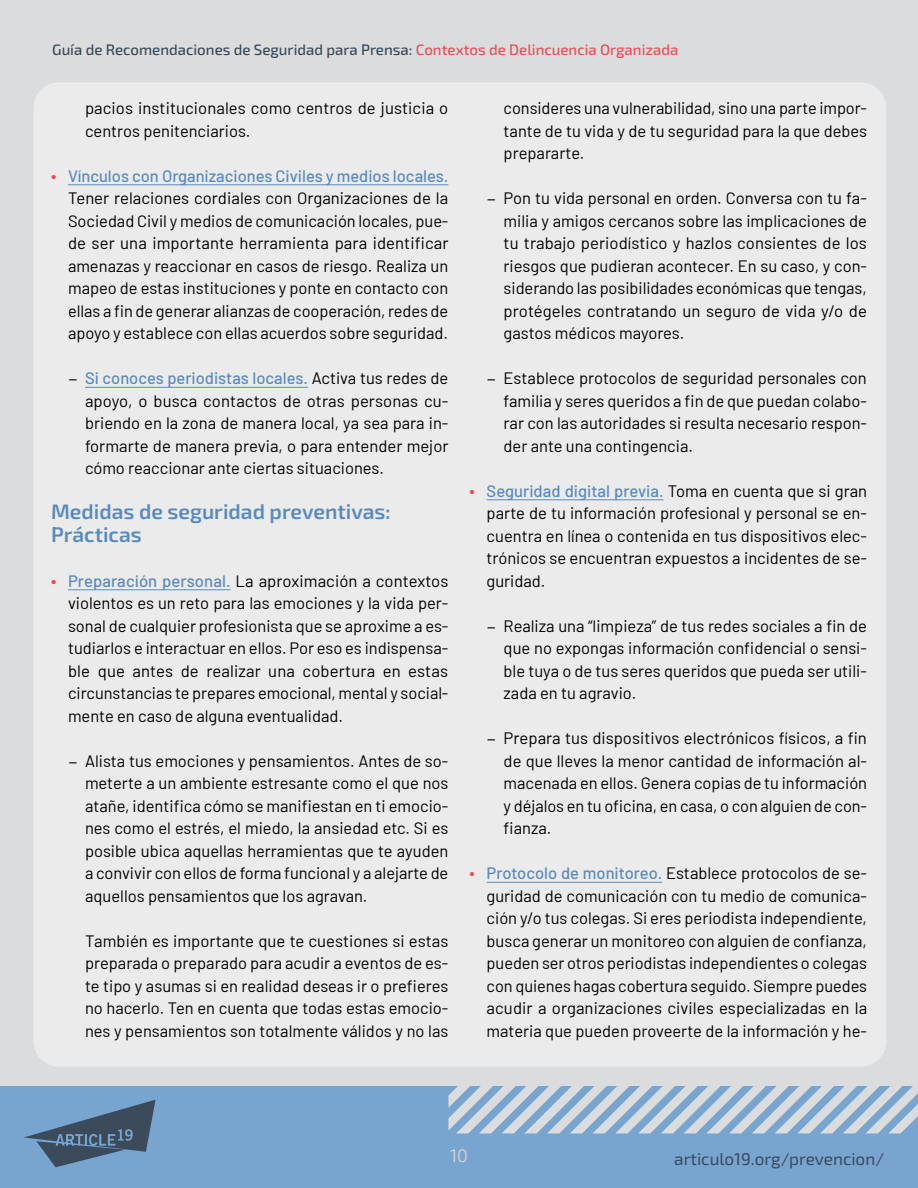
<style>
.page{position:relative;width:918px;height:1188px;background:#dbdcde}
.page>*{position:absolute;margin:0;border:0;box-sizing:border-box;transform-origin:0 0}
.t1{font:600 21px/22.5px "Exo 2";color:#598abd}
.t2{font:300 18px "Exo 2";color:#dddbde}
.t3{font:17.1px "Exo 2";color:#3b4b5b}
.t4{font:16.5px/22.5px "Barlow";color:#000;text-align:justify}
.t5{font:500 15px "Exo 2";color:#384a59}
.s1{color:#eb4d54}
.s2{font-weight:700;color:#eb4d54}
.s3{font-weight:500;color:#598abd}
.s4{font-family:"Exo 2"}
</style>
<div class="page">
<div style="left:33px;top:82px;width:853px;height:985px;background:#ebebeb;border-radius:26px"></div>
<div style="left:0;top:1087px;width:918px;height:101px;background:#78a4d0"></div>
<svg style="left:448px;top:1086px;width:470px;height:47px"></svg>
<svg style="left:24px;top:1100px;width:132px;height:67px"></svg>
<hr style="left:68px;top:184px;width:380px;height:1px;background:#598abd">
<hr style="left:85px;top:387px;width:223px;height:1px;background:#598abd">
<hr style="left:68px;top:589px;width:163px;height:1px;background:#598abd">
<hr style="left:487px;top:499px;width:177px;height:1px;background:#598abd">
<hr style="left:487px;top:882px;width:175px;height:1px;background:#598abd">
<p class="t5" style="left:52px;top:39px;width:628px">Guía de Recomendaciones de Seguridad para Prensa: <span class="s1">Contextos de Delincuencia Organizada</span></p>
<p class="t4" style="left:85px;top:96px;width:365px">pacios institucionales como centros de justicia o centros penitenciarios.</p>
<p class="t4" style="left:68px;top:163px;width:382px;text-indent:-17px"><span class="s2">∙</span> <span class="s3">Vínculos con Organizaciones Civiles y medios locales.<br></span>Tener relaciones cordiales con Organizaciones de la Sociedad Civil y medios de comunicación locales, pue&shy;de ser una importante herramienta para identificar amenazas y reaccionar en casos de riesgo. Realiza un mapeo de estas instituciones y ponte en contacto con ellas a fin de generar alianzas de cooperación, redes de apoyo y establece con ellas acuerdos sobre seguridad.</p>
<p class="t4" style="left:85px;top:366px;width:365px;text-indent:-17px"><span class="s4">–</span> <span class="s3">Si conoces periodistas locales.</span> Activa tus redes de apoyo, o busca contactos de otras personas cu&shy;briendo en la zona de manera local, ya sea para in&shy;formarte de manera previa, o para entender mejor cómo reaccionar ante ciertas situaciones.</p>
<p class="t1" style="left:51px;top:500px;width:341px">Medidas de seguridad preventivas:<br>Prácticas</p>
<p class="t4" style="left:68px;top:568px;width:382px;text-indent:-17px"><span class="s2">∙</span> <span class="s3">Preparación personal.</span> La aproximación a contextos violentos es un reto para las emociones y la vida per&shy;sonal de cualquier profesionista que se aproxime a es&shy;tudiarlos e interactuar en ellos. Por eso es indispensa&shy;ble que antes de realizar una cobertura en estas circunstancias te prepares emocional, mental y social&shy;mente en caso de alguna eventualidad.</p>
<p class="t4" style="left:85px;top:748px;width:365px;text-indent:-17px"><span class="s4">–</span> Alista tus emociones y pensamientos. Antes de so&shy;meterte a un ambiente estresante como el que nos atañe, identifica cómo se manifiestan en ti emocio&shy;nes como el estrés, el miedo, la ansiedad etc. Si es posible ubica aquellas herramientas que te ayuden a convivir con ellos de forma funcional y a alejarte de aquellos pensamientos que los agravan.</p>
<p class="t4" style="left:85px;top:928px;width:365px">También es importante que te cuestiones si estas preparada o preparado para acudir a eventos de es&shy;te tipo y asumas si en realidad deseas ir o prefieres no hacerlo. Ten en cuenta que todas estas emocio&shy;nes y pensamientos son totalmente válidos y no las</p>
<p class="t4" style="left:504px;top:96px;width:365px">consideres una vulnerabilidad, sino una parte impor&shy;tante de tu vida y de tu seguridad para la que debes prepararte.</p>
<p class="t4" style="left:504px;top:186px;width:365px;text-indent:-17px"><span class="s4">–</span> Pon tu vida personal en orden. Conversa con tu fa&shy;milia y amigos cercanos sobre las implicaciones de tu trabajo periodístico y hazlos consientes de los riesgos que pudieran acontecer. En su caso, y con&shy;siderando las posibilidades económicas que tengas, protégeles contratando un seguro de vida y/o de gastos médicos mayores.</p>
<p class="t4" style="left:504px;top:366px;width:365px;text-indent:-17px"><span class="s4">–</span> Establece protocolos de seguridad personales con familia y seres queridos a fin de que puedan colabo&shy;rar con las autoridades si resulta necesario respon&shy;der ante una contingencia.</p>
<p class="t4" style="left:487px;top:478px;width:382px;text-indent:-17px"><span class="s2">∙</span> <span class="s3">Seguridad digital previa.</span> Toma en cuenta que si gran parte de tu información profesional y personal se en&shy;cuentra en línea o contenida en tus dispositivos elec&shy;trónicos se encuentran expuestos a incidentes de se&shy;guridad.</p>
<p class="t4" style="left:504px;top:613px;width:365px;text-indent:-17px"><span class="s4">–</span> Realiza una “limpieza” de tus redes sociales a fin de que no expongas información confidencial o sensi&shy;ble tuya o de tus seres queridos que pueda ser utili&shy;zada en tu agravio.</p>
<p class="t4" style="left:504px;top:726px;width:365px;text-indent:-17px"><span class="s4">–</span> Prepara tus dispositivos electrónicos físicos, a fin de que lleves la menor cantidad de información al&shy;macenada en ellos. Genera copias de tu información y déjalos en tu oficina, en casa, o con alguien de con&shy;fianza.</p>
<p class="t4" style="left:487px;top:861px;width:382px;text-indent:-17px"><span class="s2">∙</span> <span class="s3">Protocolo de monitoreo.</span> Establece protocolos de se&shy;guridad de comunicación con tu medio de comunica&shy;ción y/o tus colegas. Si eres periodista independiente, busca generar un monitoreo con alguien de confianza, pueden ser otros periodistas independientes o colegas con quienes hagas cobertura seguido. Siempre puedes acudir a organizaciones civiles especializadas en la materia que pueden proveerte de la información y he-</p>
<p class="t2" style="left:450px;top:1143px;width:19px">10</p>
<p class="t3" style="left:674px;top:1147px;width:211px">articulo19.org/prevencion/</p>
</div>
